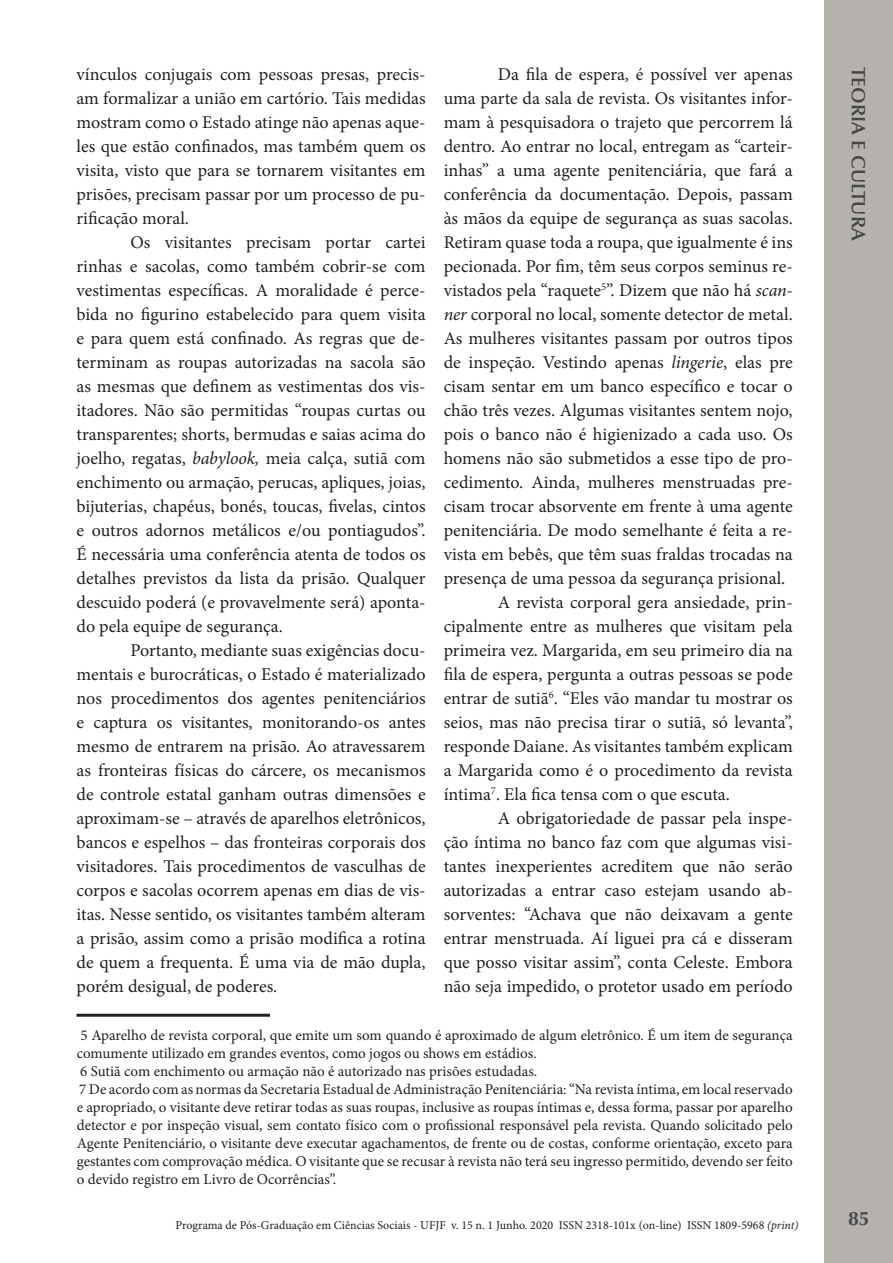
<style>
.page{position:relative;width:893px;height:1263px;background:#fff}
.page>*{position:absolute;margin:0;border:0;box-sizing:border-box;transform-origin:0 0}
.t1{font:600 19.5px "Optima";color:#454647}
.t2{font:700 19.5px "Optima LT Std";color:#454647}
.t3{font:18px/24px "Minion Pro";color:#231f20;text-align:justify}
.Nota_de_rodapé{font:15px/18px "Minion Pro";color:#231f20}
.t4{font:12px "Minion Pro";color:#231f20}
.s1{font-style:italic}
</style>
<div class="page">
<div style="left:825px;top:0;width:68px;height:1262px;background:#b5b2ad"></div>
<hr style="left:77px;top:1014px;width:193px;height:3px;background:#231f20">
<p class="t3" style="left:77px;top:62px;width:351px">vínculos conjugais com pessoas presas, precis&shy;am formalizar a união em cartório. Tais medidas mostram como o Estado atinge não apenas aque&shy;les que estão confinados, mas também quem os visita, visto que para se tornarem visitantes em prisões, precisam passar por um processo de pu&shy;rificação moral.</p>
<p class="t3" style="left:77px;top:230px;width:351px;text-indent:54px">Os visitantes precisam portar cartei rinhas e sacolas, como também cobrir-se com vestimentas específicas. A moralidade é perce&shy;bida no figurino estabelecido para quem visita e para quem está confinado. As regras que de&shy;terminam as roupas autorizadas na sacola são as mesmas que definem as vestimentas dos vis&shy;itadores. Não são permitidas “roupas curtas ou transparentes; shorts, bermudas e saias acima do joelho, regatas, <span class="s1">babylook,</span> meia calça, sutiã com enchimento ou armação, perucas, apliques, joias, bijuterias, chapéus, bonés, toucas, fivelas, cintos e outros adornos metálicos e/ou pontiagudos”.<br>É necessária uma conferência atenta de todos os detalhes previstos da lista da prisão. Qualquer descuido poderá (e provavelmente será) aponta&shy;do pela equipe de segurança.</p>
<p class="t3" style="left:77px;top:638px;width:351px;text-indent:54px">Portanto, mediante suas exigências docu&shy;mentais e burocráticas, o Estado é materializado nos procedimentos dos agentes penitenciários e captura os visitantes, monitorando-os antes mesmo de entrarem na prisão. Ao atravessarem as fronteiras físicas do cárcere, os mecanismos de controle estatal ganham outras dimensões e aproximam-se – através de aparelhos eletrônicos, bancos e espelhos – das fronteiras corporais dos visitadores. Tais procedimentos de vasculhas de corpos e sacolas ocorrem apenas em dias de vis&shy;itas. Nesse sentido, os visitantes também alteram a prisão, assim como a prisão modifica a rotina de quem a frequenta. É uma via de mão dupla, porém desigual, de poderes.</p>
<p class="t3" style="left:444px;top:62px;width:351px;text-indent:54px">Da fila de espera, é possível ver apenas uma parte da sala de revista. Os visitantes infor&shy;mam à pesquisadora o trajeto que percorrem lá dentro. Ao entrar no local, entregam as “carteir&shy;inhas” a uma agente penitenciária, que fará a conferência da documentação. Depois, passam às mãos da equipe de segurança as suas sacolas.<br>Retiram quase toda a roupa, que igualmente é ins pecionada. Por fim, têm seus corpos seminus re&shy;vistados pela “raquete<sup>5</sup>”. Dizem que não há <span class="s1">scan&shy;ner</span> corporal no local, somente detector de metal.<br>As mulheres visitantes passam por outros tipos de inspeção. Vestindo apenas <span class="s1">lingerie</span>, elas pre cisam sentar em um banco específico e tocar o chão três vezes. Algumas visitantes sentem nojo, pois o banco não é higienizado a cada uso. Os homens não são submetidos a esse tipo de pro&shy;cedimento. Ainda, mulheres menstruadas pre&shy;cisam trocar absorvente em frente à uma agente penitenciária. De modo semelhante é feita a re&shy;vista em bebês, que têm suas fraldas trocadas na presença de uma pessoa da segurança prisional.</p>
<p class="t3" style="left:444px;top:590px;width:351px;text-indent:54px">A revista corporal gera ansiedade, prin&shy;cipalmente entre as mulheres que visitam pela primeira vez. Margarida, em seu primeiro dia na fila de espera, pergunta a outras pessoas se pode entrar de sutiã<sup>6</sup>. “Eles vão mandar tu mostrar os seios, mas não precisa tirar o sutiã, só levanta”, responde Daiane. As visitantes também explicam a Margarida como é o procedimento da revista íntima<sup>7</sup>. Ela fica tensa com o que escuta.</p>
<p class="t3" style="left:444px;top:806px;width:351px;text-indent:54px">A obrigatoriedade de passar pela inspe&shy;ção íntima no banco faz com que algumas visi&shy;tantes inexperientes acreditem que não serão autorizadas a entrar caso estejam usando ab&shy;sorventes: “Achava que não deixavam a gente entrar menstruada. Aí liguei pra cá e disseram que posso visitar assim”, conta Celeste. Embora não seja impedido, o protetor usado em período</p>
<p class="Nota_de_rodapé" style="left:77px;top:1026px;width:717px">5 Aparelho de revista corporal, que emite um som quando é aproximado de algum eletrônico. É um item de segurança comumente utilizado em grandes eventos, como jogos ou shows em estádios.</p>
<p class="Nota_de_rodapé" style="left:80px;top:1062px;width:459px">6 Sutiã com enchimento ou armação não é autorizado nas prisões estudadas.</p>
<p class="Nota_de_rodapé" style="left:77px;top:1080px;width:718px;text-align:justify">7 De acordo com as normas da Secretaria Estadual de Administração Penitenciária: “Na revista íntima, em local reservado e apropriado, o visitante deve retirar todas as suas roupas, inclusive as roupas íntimas e, dessa forma, passar por aparelho detector e por inspeção visual, sem contato físico com o profissional responsável pela revista. Quando solicitado pelo Agente Penitenciário, o visitante deve executar agachamentos, de frente ou de costas, conforme orientação, exceto para gestantes com comprovação médica. O visitante que se recusar à revista não terá seu ingresso permitido, devendo ser feito o devido registro em Livro de Ocorrências”.</p>
<p class="t4" style="left:175px;top:1217px;width:624px">Programa de Pós-Graduação em Ciências Sociais - UFJF v. 15 n. 1 Junho. 2020 ISSN 2318-101x (on-line) ISSN 1809-5968 <span class="s1">(print)</span></p>
<p class="t1" style="left:870px;top:67px;width:176px;rotate:90deg">TEORIA E CULTURA</p>
<p class="t2" style="left:848px;top:1207px;width:23px">85</p>
</div>
